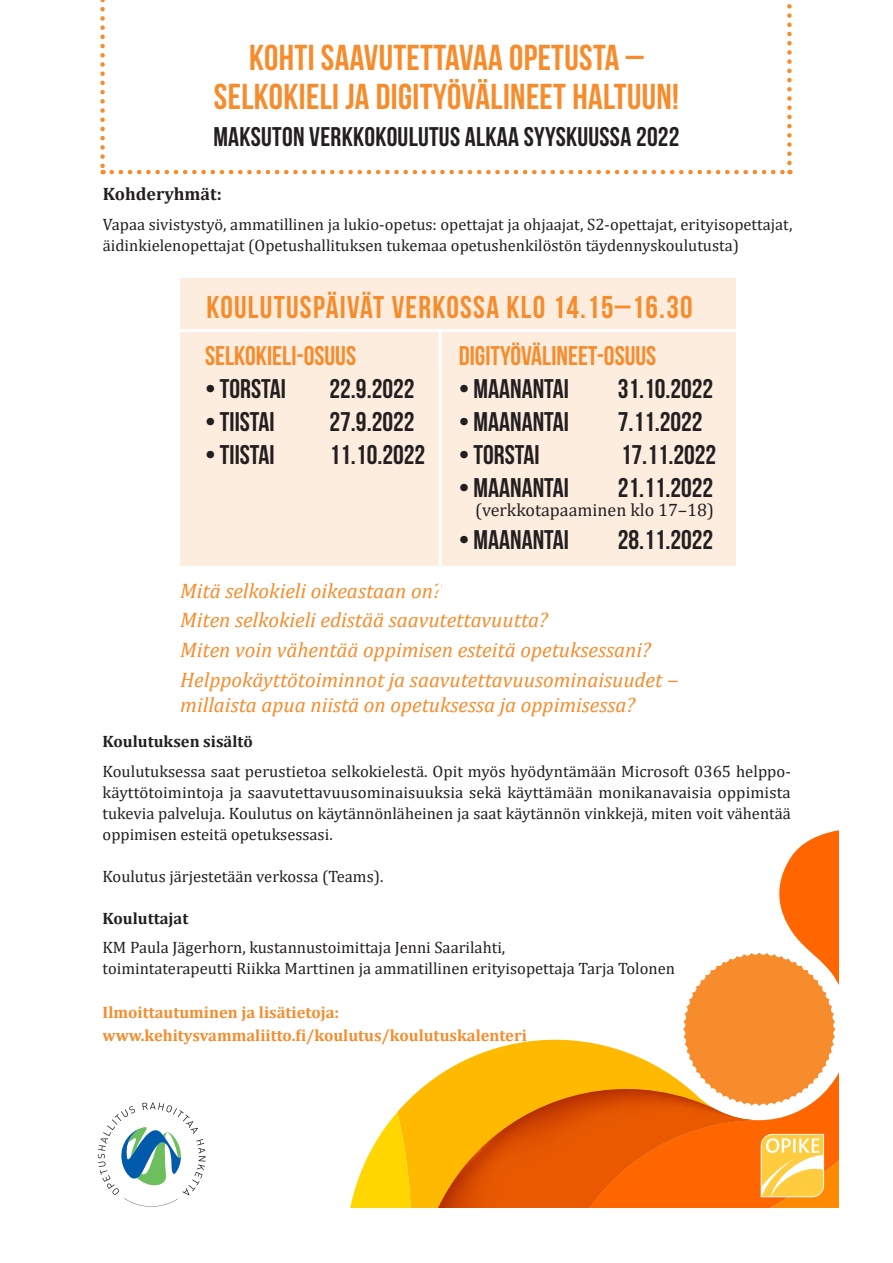
<style>
.page{position:relative;width:893px;height:1263px;background:#fff}
.page>*{position:absolute;margin:0;border:0;box-sizing:border-box;transform-origin:0 0}
.t1{font:36px "Bebas Neue";letter-spacing:.01em;color:#f68c2c}
.t2{font:31.5px "Bebas Neue";letter-spacing:.04em;color:#f68c2c}
.t3{font:27px "Bebas Neue";color:#231f20}
.t4{font:27px "Bebas Neue";color:#f68c2c}
.t5{font:italic 21px/25.5px "Cambria";color:#f68c2c}
.t6{font:18px "Cambria";color:#231f20}
.t7{font:700 18px "Cambria";color:#231f20}
.t8{font:16.5px/21px "Cambria";color:#231f20;text-align:justify}
.t9{font:700 16.5px "Cambria";color:#f68c2c}
.t10{font:700 16.5px "Cambria";color:#231f20}
</style>
<div class="page">
<svg style="left:112px;top:170px;width:678px;height:4px"></svg>
<svg style="left:787px;top:4px;width:5px;height:159px"></svg>
<svg style="left:100px;top:0;width:5px;height:174px"></svg>
<svg style="left:397px;top:1039px;width:157px;height:169px"></svg>
<svg style="left:417px;top:1060px;width:137px;height:148px;fill:#ffba00"></svg>
<svg style="left:350px;top:1112px;width:62px;height:96px"></svg>
<svg style="left:554px;top:830px;width:285px;height:303px"></svg>
<img style="left:420px;top:1089px;width:339px;height:119px">
<div style="left:180px;top:278px;width:556px;height:288px;background:#fdeddf"></div>
<svg style="left:98px;top:1102px;width:108px;height:105px"></svg>
<svg style="left:552px;top:1133px;width:287px;height:75px;background:#f87915"></svg>
<hr style="left:180px;top:329px;width:573px;height:3px;background:#fff">
<hr style="left:439px;top:329px;width:3px;height:271px;background:#fff">
<p class="t1" style="left:249px;top:38px;width:396px">KOHTI SAAVUTETTAVAA OPETUSTA –</p>
<p class="t1" style="left:214px;top:77px;width:467px">SELKOKIELI JA DIGITYÖVÄLINEET HALTUUN!</p>
<p class="t3" style="left:213px;top:122px;width:468px">MAKSUTON VERKKOKOULUTUS ALKAA SYYSKUUSSA 2022</p>
<p class="t7" style="left:103px;top:182px;width:120px">Kohderyhmät:</p>
<p class="t8" style="left:103px;top:214px;width:691px">Vapaa sivistystyö, ammatillinen ja lukio-opetus: opettajat ja ohjaajat, S2-opettajat, erityisopettajat,</p>
<p class="t8" style="left:103px;top:235px;width:638px">äidinkielenopettajat (Opetushallituksen tukemaa opetushenkilöstön täydennyskoulutusta)</p>
<p class="t2" style="left:206px;top:290px;width:488px">KOULUTUSPÄIVÄT VERKOSSA KLO 14.15–16.30</p>
<p class="t4" style="left:205px;top:341px;width:153px">SELKOKIELI-OSUUS</p>
<p class="t3" style="left:205px;top:374px;width:82px">• TORSTAI</p>
<p class="t3" style="left:330px;top:374px;width:86px">22.9.2022</p>
<p class="t3" style="left:205px;top:407px;width:71px">• TIISTAI</p>
<p class="t3" style="left:330px;top:407px;width:86px">27.9.2022</p>
<p class="t3" style="left:205px;top:440px;width:71px">• TIISTAI</p>
<p class="t3" style="left:330px;top:440px;width:97px">11.10.2022</p>
<p class="t4" style="left:459px;top:341px;width:199px">DIGITYÖVÄLINEET-OSUUS</p>
<p class="t3" style="left:459px;top:374px;width:112px">• MAANANTAI</p>
<p class="t3" style="left:618px;top:374px;width:97px">31.10.2022</p>
<p class="t3" style="left:459px;top:407px;width:112px">• MAANANTAI</p>
<p class="t3" style="left:618px;top:407px;width:86px">7.11.2022</p>
<p class="t3" style="left:459px;top:440px;width:82px">• TORSTAI</p>
<p class="t3" style="left:621px;top:440px;width:97px">17.11.2022</p>
<p class="t3" style="left:459px;top:473px;width:112px">• MAANANTAI</p>
<p class="t3" style="left:618px;top:473px;width:97px">21.11.2022</p>
<p class="t6" style="left:475px;top:500px;width:240px">(verkkotapaaminen klo 17–18)</p>
<p class="t3" style="left:459px;top:525px;width:112px">• MAANANTAI</p>
<p class="t3" style="left:618px;top:525px;width:97px">28.11.2022</p>
<p class="t5" style="left:180px;top:577px;width:263px">Mitä selkokieli oikeastaan on?</p>
<p class="t5" style="left:180px;top:606px;width:369px">Miten selkokieli edistää saavutettavuutta?</p>
<p class="t5" style="left:180px;top:636px;width:472px">Miten voin vähentää oppimisen esteitä opetuksessani?</p>
<p class="t5" style="left:180px;top:666px;width:500px">Helppokäyttötoiminnot ja saavutettavuusominaisuudet ‒ millaista apua niistä on opetuksessa ja oppimisessa?</p>
<p class="t10" style="left:103px;top:730px;width:152px">Koulutuksen sisältö</p>
<p class="t8" style="left:103px;top:761px;width:690px">Koulutuksessa saat perustietoa selkokielestä. Opit myös hyödyntämään Microsoft 0365 helppo&shy;käyttötoimintoja ja saavutettavuusominaisuuksia sekä käyttämään monikanavaisia oppimista tukevia palveluja. Koulutus on käytännönläheinen ja saat käytännön vinkkejä, miten voit vähentää oppimisen esteitä opetuksessasi.</p>
<p class="t8" style="left:103px;top:866px;width:282px">Koulutus järjestetään verkossa (Teams).</p>
<p class="t10" style="left:103px;top:907px;width:87px">Kouluttajat</p>
<p class="t8" style="left:103px;top:937px;width:404px">KM Paula Jägerhorn, kustannustoimittaja Jenni Saarilahti,</p>
<p class="t8" style="left:103px;top:958px;width:574px">toimintaterapeutti Riikka Marttinen ja ammatillinen erityisopettaja Tarja Tolonen</p>
<p class="t9" style="left:103px;top:1001px;width:238px">Ilmoittautuminen ja lisätietoja:</p>
<p class="t9" style="left:103px;top:1023px;width:426px">www.kehitysvammaliitto.fi/koulutus/koulutuskalenteri</p>
</div>
